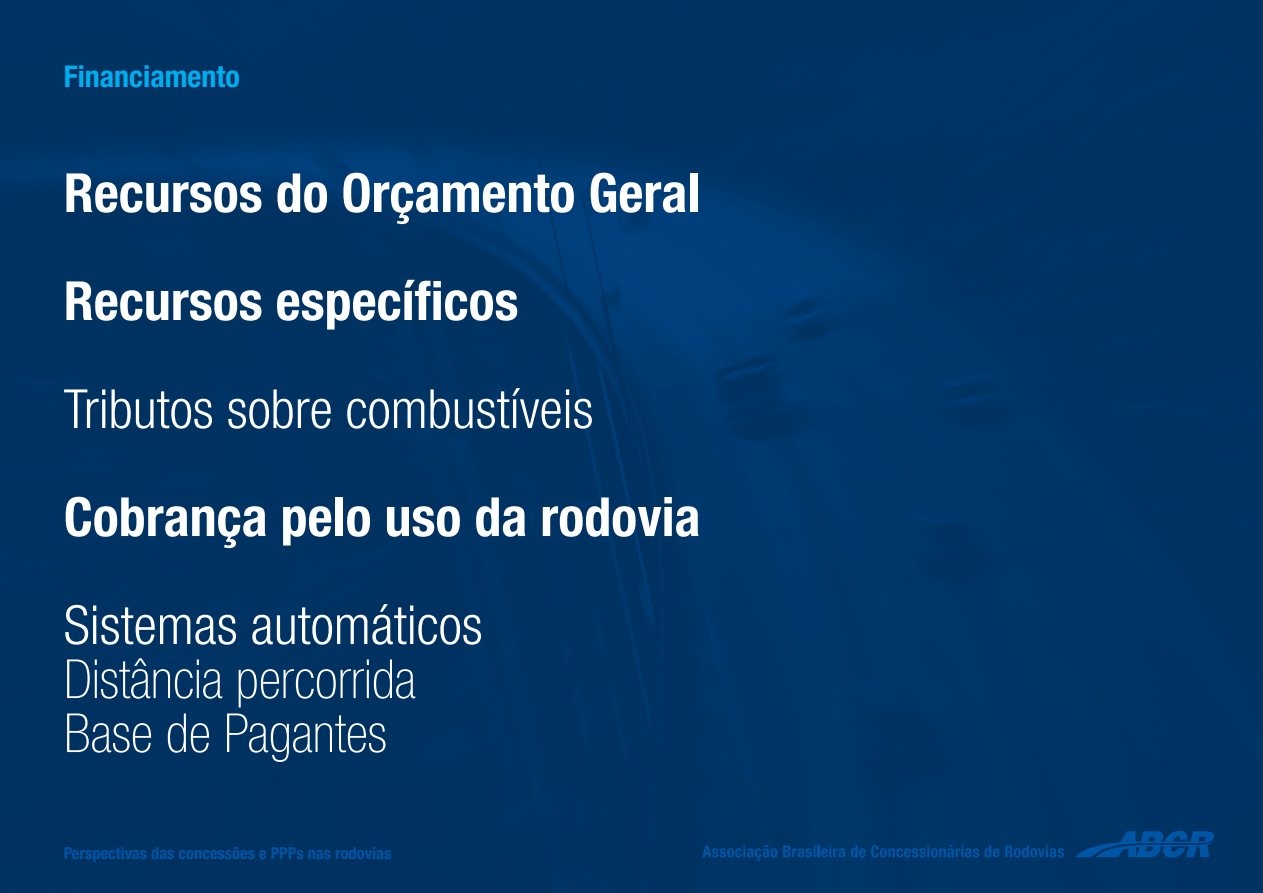
<style>
.page{position:relative;width:1263px;height:893px;background:#fff}
.page>*{position:absolute;margin:0;border:0;box-sizing:border-box;transform-origin:0 0}
.t1{font:700 condensed 54px "Helvetica Neue";color:#fff}
.t2{font:300 condensed 54px "Helvetica Neue";color:#fff}
.t3{font:100 condensed 54px "Helvetica Neue";color:#fff}
.t4{font:700 condensed 30px "Helvetica Neue";color:#00aeef}
.t5{font:700 condensed 16.5px "Helvetica Neue";color:#0155a5}
</style>
<div class="page">
<img style="left:0;top:0;width:1263px;height:893px">
<svg style="left:702px;top:845px;width:75px;height:16px"></svg>
<svg style="left:783px;top:845px;width:62px;height:12px"></svg>
<svg style="left:851px;top:845px;width:148px;height:12px;background:#00417f"></svg>
<svg style="left:1005px;top:845px;width:59px;height:12px"></svg>
<svg style="left:1075px;top:831px;width:139px;height:27px;background:#004485"></svg>
<p class="t4" style="left:64px;top:58px;width:177px">Financiamento</p>
<p class="t1" style="left:64px;top:160px;width:638px">Recursos do Orçamento Geral</p>
<p class="t1" style="left:64px;top:268px;width:456px">Recursos específicos</p>
<p class="t2" style="left:64px;top:378px;width:531px">Tributos sobre combustíveis</p>
<p class="t1" style="left:64px;top:484px;width:638px">Cobrança pelo uso da rodovia</p>
<p class="t2" style="left:64px;top:594px;width:420px">Sistemas automáticos</p>
<p class="t3" style="left:64px;top:649px;width:354px">Distância percorrida</p>
<p class="t3" style="left:64px;top:703px;width:324px">Base de Pagantes</p>
<p class="t5" style="left:64px;top:843px;width:329px">Perspectivas das concessões e PPPs nas rodovias</p>
</div>
